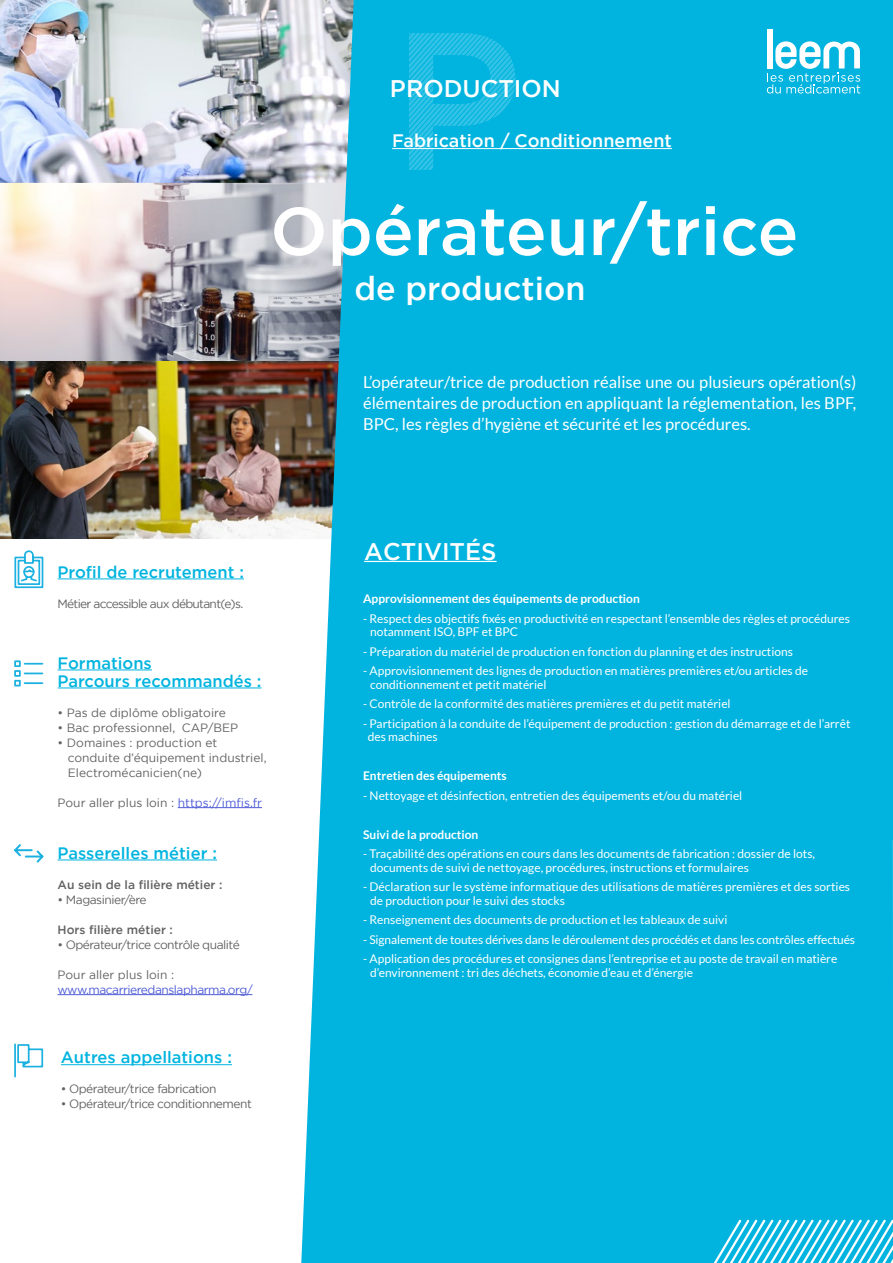
<style>
.page{position:relative;width:893px;height:1263px;background:#fff}
.page>*{position:absolute;margin:0;border:0;box-sizing:border-box;transform-origin:0 0}
.t1{font:500 67.5px "Gotham";color:#fff}
.t2{font:500 32.4px "Gotham";color:#fff}
.t3{font:500 24px "Gotham";color:#fff}
.t4{font:500 18px "Gotham";color:#fff}
.t5{font:16.5px/21px "Lato";color:#fff;text-align:justify}
.t6{font:500 16.5px/18px "Gotham";color:#00b4df}
.t7{font:12px/13.5px "Lato";color:#fff}
.t8{font:12px/15px "Gotham";letter-spacing:-.01em;color:#626262}
.t9{font:12px "Gotham";letter-spacing:-.04em;color:#626262}
.t10{font:700 12px "Lato";color:#fff}
.t11{font:500 12px "Gotham";color:#626262}
.t12{font:12px "Gotham";letter-spacing:-.06em;color:#626262}
.t13{font:12px "Gotham";letter-spacing:-.04em;color:#4f5cd6}
.s1{color:#4f5cd6}
</style>
<div class="page">
<img style="left:0;top:361px;width:301px;height:178px">
<img style="left:0;top:183px;width:301px;height:178px">
<img style="left:0;top:0;width:301px;height:183px">
<div style="left:301px;top:0;width:592px;height:1263px;background:#00b4df"></div>
<hr style="left:364px;top:561px;width:133px;height:1px;background:#fff">
<hr style="left:58px;top:669px;width:94px;height:1px;background:#00b4df">
<hr style="left:58px;top:687px;width:204px;height:1px;background:#00b4df">
<hr style="left:178px;top:807px;width:84px;height:1px;background:#4f5cd6">
<hr style="left:58px;top:859px;width:159px;height:1px;background:#00b4df">
<hr style="left:58px;top:994px;width:194px;height:1px;background:#4f5cd6">
<hr style="left:58px;top:578px;width:186px;height:1px;background:#00b4df">
<hr style="left:61px;top:1064px;width:171px;height:1px;background:#00b4df">
<hr style="left:392px;top:148px;width:280px;height:1px;background:#fff">
<div style="left:767px;top:29px;width:6px;height:39px;background:#fff"></div>
<svg style="left:767px;top:41px;width:93px;height:53px"></svg>
<svg style="left:409px;top:34px;width:106px;height:135px;background:#13b9e1"></svg>
<svg style="left:14px;top:660px;width:29px;height:26px"></svg>
<svg style="left:14px;top:844px;width:29px;height:18px"></svg>
<svg style="left:14px;top:1043px;width:29px;height:34px"></svg>
<svg style="left:14px;top:550px;width:29px;height:38px"></svg>
<div style="left:654px;top:752px;width:239px;height:511px;background:#00b4df"></div>
<h3 class="t3" style="left:390px;top:72px;width:172px">PRODUCTION</h3>
<h3 class="t4" style="left:392px;top:129px;width:281px">Fabrication / Conditionnement</h3>
<h1 class="t1" style="left:270px;top:187px;width:530px">Opérateur/trice</h1>
<h2 class="t2" style="left:354px;top:267px;width:233px">de production</h2>
<h3 class="t5" style="left:363px;top:372px;width:495px">L’opérateur/trice de production réalise une ou plusieurs opération(s) élémentaires de production en appliquant la réglementation, les BPF, BPC, les règles d’hygiène et sécurité et les procédures.</h3>
<h3 class="t6" style="left:58px;top:563px;width:188px">Profil de recrutement :</h3>
<p class="t12" style="left:58px;top:596px;width:187px">Métier accessible aux débutant(e)s.</p>
<h3 class="t6" style="left:58px;top:654px;width:205px">Formations<br>Parcours recommandés :</h3>
<p class="t8" style="left:58px;top:705px;width:170px">• Pas de diplôme obligatoire</p>
<p class="t8" style="left:58px;top:720px;width:182px">• Bac professionnel, CAP/BEP</p>
<p class="t8" style="left:68px;top:735px;width:200px;text-indent:-10px">• Domaines : production et conduite d’équipement industriel,<br>Electromécanicien(ne)</p>
<p class="t8" style="left:58px;top:795px;width:206px">Pour aller plus loin : <span class="s1">https://imfis.fr</span></p>
<h3 class="t6" style="left:58px;top:844px;width:161px">Passerelles métier :</h3>
<p class="t11" style="left:58px;top:877px;width:166px">Au sein de la filière métier :</p>
<p class="t9" style="left:58px;top:892px;width:91px">• Magasinier/ère</p>
<p class="t11" style="left:58px;top:922px;width:117px">Hors filière métier :</p>
<p class="t9" style="left:58px;top:937px;width:184px">• Opérateur/trice contrôle qualité</p>
<p class="t8" style="left:58px;top:967px;width:118px">Pour aller plus loin :</p>
<p class="t13" style="left:58px;top:982px;width:197px">www.macarrieredanslapharma.org/</p>
<h3 class="t6" style="left:61px;top:1048px;width:172px">Autres appellations :</h3>
<p class="t9" style="left:61px;top:1081px;width:157px">• Opérateur/trice fabrication</p>
<p class="t9" style="left:61px;top:1096px;width:192px">• Opérateur/trice conditionnement</p>
<h3 class="t3" style="left:364px;top:535px;width:134px">ACTIVITÉS</h3>
<p class="t10" style="left:363px;top:592px;width:278px">Approvisionnement des équipements de production</p>
<p class="t7" style="left:370px;top:611px;width:481px;text-indent:-7px">- Respect des objectifs fixés en productivité en respectant l’ensemble des règles et procédures notamment ISO, BPF et BPC</p>
<p class="t7" style="left:363px;top:644px;width:431px">- Préparation du matériel de production en fonction du planning et des instructions</p>
<p class="t7" style="left:370px;top:664px;width:440px;text-indent:-7px">- Approvisionnement des lignes de production en matières premières et/ou articles de conditionnement et petit matériel</p>
<p class="t7" style="left:363px;top:697px;width:369px">- Contrôle de la conformité des matières premières et du petit matériel</p>
<p class="t7" style="left:368px;top:716px;width:484px;text-indent:-5px">- Participation à la conduite de l’équipement de production : gestion du démarrage et de l’arrêt des machines</p>
<p class="t10" style="left:363px;top:769px;width:145px">Entretien des équipements</p>
<p class="t7" style="left:363px;top:788px;width:381px">- Nettoyage et désinfection, entretien des équipements et/ou du matériel</p>
<p class="t10" style="left:363px;top:827px;width:117px">Suivi de la production</p>
<p class="t7" style="left:370px;top:847px;width:447px;text-indent:-7px">- Traçabilité des opérations en cours dans les documents de fabrication : dossier de lots, documents de suivi de nettoyage, procédures, instructions et formulaires</p>
<p class="t7" style="left:370px;top:880px;width:482px;text-indent:-7px">- Déclaration sur le système informatique des utilisations de matières premières et des sorties de production pour le suivi des stocks</p>
<p class="t7" style="left:363px;top:913px;width:366px">- Renseignement des documents de production et les tableaux de suivi</p>
<p class="t7" style="left:363px;top:932px;width:494px">- Signalement de toutes dérives dans le déroulement des procédés et dans les contrôles effectués</p>
<p class="t7" style="left:370px;top:952px;width:469px;text-indent:-7px">- Application des procédures et consignes dans l’entreprise et au poste de travail en matière d’environnement : tri des déchets, économie d’eau et d’énergie</p>
</div>
